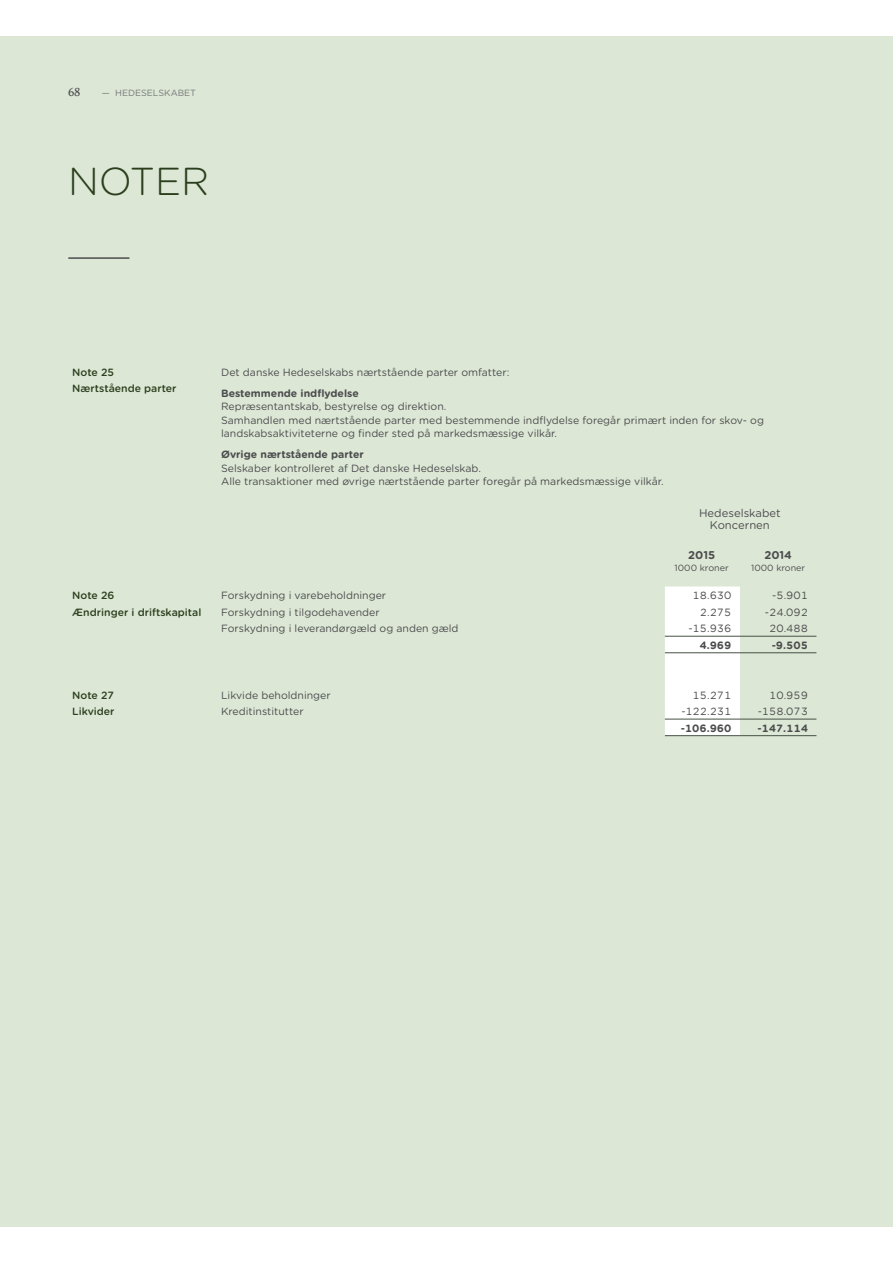
<style>
.page{position:relative;width:893px;height:1263px;background:#fff}
.page>*{position:absolute;margin:0;border:0;box-sizing:border-box;transform-origin:0 0}
.t1{font:300 39px "Gotham Rounded";color:#2b3f1e}
.t2{font:500 12px "Foundry Old Style";color:#4c4c4e}
.t3{font:11.25px/12px "Gotham Rounded";color:#4c4c4e;text-align:center}
.t4{font:700 11.25px "Gotham Rounded";color:#4c4c4e}
.t5{font:10.5px/13.5px "Gotham Rounded";color:#4c4c4e}
.t6{font:500 10.5px/16.5px "Gotham Rounded";color:#2b3f1e}
.t7{font:10.5px "Gotham Mono";color:#4c4c4e}
.t8{font:700 10.5px "Gotham Rounded";color:#4c4c4e}
.t9{font:700 10.5px "Gotham MONO";color:#4c4c4e}
.t10{font:9px "Gotham Rounded";color:#4c4c4e}
.t11{font:9px "Gotham Rounded";color:#77787b}
</style>
<div class="page">
<div style="left:0;top:36px;width:892px;height:1190px;background:#dce7d5"></div>
<hr style="left:69px;top:257px;width:60px;height:2px;background:#4c4c4e">
<div style="left:665px;top:586px;width:75px;height:149px;background:#fff"></div>
<hr style="left:665px;top:636px;width:75px;height:1px;background:#465146">
<hr style="left:740px;top:636px;width:76px;height:1px;background:#465146">
<hr style="left:665px;top:653px;width:75px;height:1px;background:#465146">
<hr style="left:740px;top:653px;width:76px;height:1px;background:#465146">
<hr style="left:665px;top:719px;width:75px;height:1px;background:#465146">
<hr style="left:740px;top:719px;width:76px;height:1px;background:#465146">
<hr style="left:665px;top:735px;width:75px;height:1px;background:#465146">
<hr style="left:740px;top:735px;width:76px;height:1px;background:#465146">
<p class="t2" style="left:68px;top:85px;width:14px">68</p>
<p class="t11" style="left:102px;top:89px;width:96px">— HEDESELSKABET</p>
<h1 class="t1" style="left:68px;top:168px;width:143px">NOTER</h1>
<p class="t6" style="left:72px;top:364px;width:106px">Note 25<br>Nærtstående parter</p>
<p class="t5" style="left:221px;top:366px;width:290px">Det danske Hedeselskabs nærtstående parter omfatter:</p>
<p class="t8" style="left:221px;top:389px;width:139px">Bestemmende indflydelse</p>
<p class="t5" style="left:221px;top:401px;width:544px">Repræsentantskab, bestyrelse og direktion.<br>Samhandlen med nærtstående parter med bestemmende indflydelse foregår primært inden for skov- og landskabsaktiviteterne og finder sted på markedsmæssige vilkår.</p>
<p class="t8" style="left:221px;top:451px;width:144px">Øvrige nærtstående parter</p>
<p class="t5" style="left:221px;top:462px;width:444px">Selskaber kontrolleret af Det danske Hedeselskab.<br>Alle transaktioner med øvrige nærtstående parter foregår på markedsmæssige vilkår.</p>
<p class="t3" style="left:699px;top:508px;width:83px">Hedeselskabet<br>Koncernen</p>
<p class="t4" style="left:688px;top:550px;width:29px">2015</p>
<p class="t10" style="left:674px;top:564px;width:56px">1000 kroner</p>
<p class="t4" style="left:764px;top:550px;width:29px">2014</p>
<p class="t10" style="left:751px;top:564px;width:56px">1000 kroner</p>
<p class="t6" style="left:72px;top:588px;width:44px">Note 26</p>
<p class="t5" style="left:221px;top:589px;width:166px">Forskydning i varebeholdninger</p>
<p class="t7" style="left:692px;top:591px;width:40px">18.630</p>
<p class="t7" style="left:772px;top:591px;width:37px">-5.901</p>
<p class="t6" style="left:72px;top:604px;width:131px">Ændringer i driftskapital</p>
<p class="t5" style="left:221px;top:606px;width:160px">Forskydning i tilgodehavender</p>
<p class="t7" style="left:699px;top:607px;width:33px">2.275</p>
<p class="t7" style="left:764px;top:607px;width:45px">-24.092</p>
<p class="t5" style="left:221px;top:623px;width:239px">Forskydning i leverandørgæld og anden gæld</p>
<p class="t7" style="left:688px;top:624px;width:44px">-15.936</p>
<p class="t7" style="left:769px;top:624px;width:40px">20.488</p>
<p class="t9" style="left:699px;top:640px;width:33px">4.969</p>
<p class="t9" style="left:771px;top:640px;width:38px">-9.505</p>
<p class="t6" style="left:72px;top:687px;width:43px">Note 27</p>
<p class="t5" style="left:221px;top:689px;width:111px">Likvide beholdninger</p>
<p class="t7" style="left:692px;top:690px;width:40px">15.271</p>
<p class="t7" style="left:769px;top:690px;width:40px">10.959</p>
<p class="t6" style="left:72px;top:704px;width:44px">Likvider</p>
<p class="t5" style="left:221px;top:705px;width:84px">Kreditinstitutter</p>
<p class="t7" style="left:681px;top:707px;width:51px">-122.231</p>
<p class="t7" style="left:758px;top:707px;width:51px">-158.073</p>
<p class="t9" style="left:681px;top:723px;width:52px">-106.960</p>
<p class="t9" style="left:757px;top:723px;width:52px">-147.114</p>
</div>
